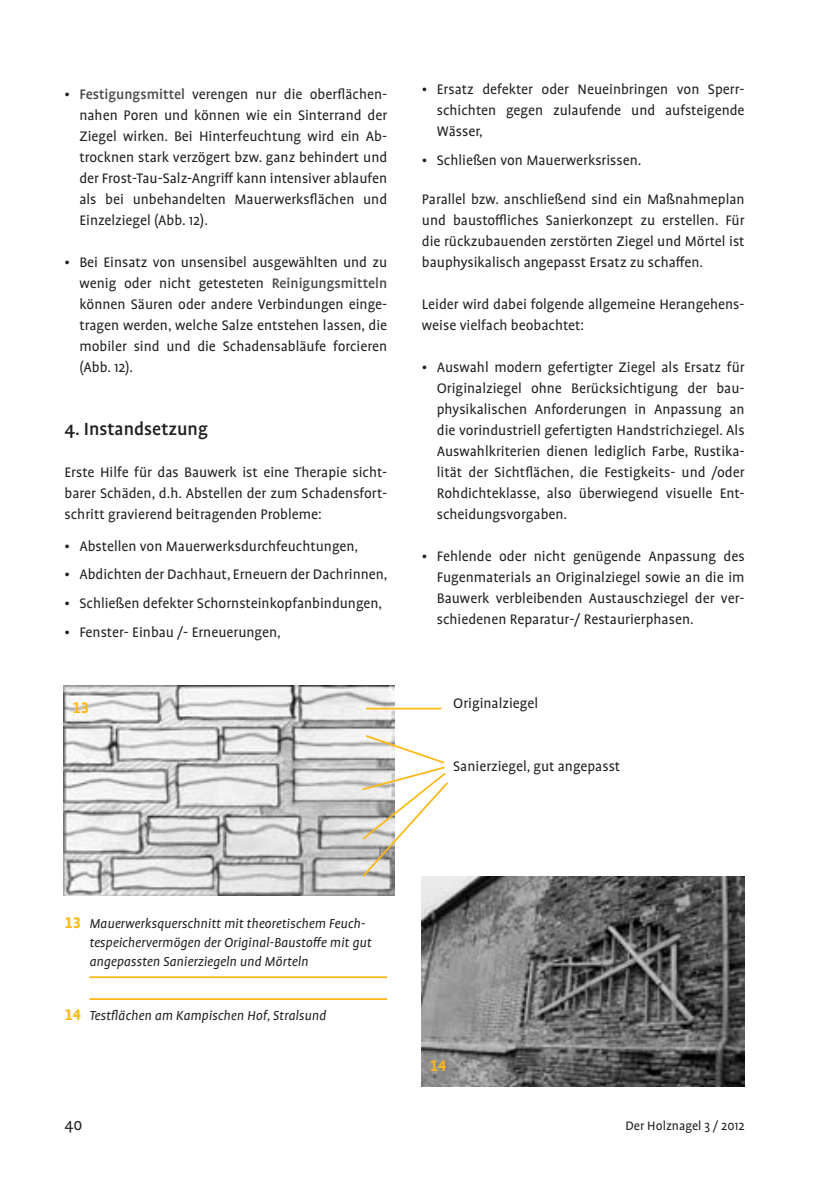
<style>
.page{position:relative;width:834px;height:1181px;background:#fff}
.page>*{position:absolute;margin:0;border:0;box-sizing:border-box;transform-origin:0 0}
.t1{font:500 20.12px "Profile Pro";color:#231f20}
.t2{font:700 17.5px "Profile Pro";color:#fcb814}
.t3{font:17.5px "Profile Pro";color:#231f20}
.t4{font:15.75px/21px "Profile Pro";color:#231f20;text-align:justify}
.t5{font:italic 14.88px/19.2px "Profile Pro";color:#231f20}
.t6{font:14px "Profile Pro";color:#231f20}
.s1{font-weight:500;color:#4b4c4d}
.s2{font-weight:700;font-style:normal;font-size:17.5px;color:#fcb814}
</style>
<div class="page">
<img style="left:422px;top:876px;width:322px;height:210px">
<img style="left:64px;top:685px;width:330px;height:210px">
<hr style="left:89px;top:976px;width:298px;height:2px;background:#fcb814">
<hr style="left:89px;top:998px;width:298px;height:2px;background:#fcb814">
<hr style="left:366px;top:708px;width:75px;height:1px;background:#fcb814">
<svg style="left:360px;top:733px;width:90px;height:145px"></svg>
<p class="t4" style="left:79px;top:85px;width:309px;text-indent:-15px">• <span class="s1">Festigungsmittel</span> verengen nur die oberflächen&shy;nahen Poren und können wie ein Sinterrand der Ziegel wirken. Bei Hinterfeuchtung wird ein Ab&shy;trocknen stark verzögert bzw. ganz behindert und der Frost-Tau-Salz-Angriff kann intensiver ablaufen als bei unbehandelten Mauerwerksflächen und Einzelziegel (Abb. 12).</p>
<p class="t4" style="left:79px;top:252px;width:309px;text-indent:-15px">• Bei Einsatz von unsensibel ausgewählten und zu wenig oder nicht getesteten <span class="s1">Reinigungsmitteln </span>können Säuren oder andere Verbindungen einge&shy;tragen werden, welche Salze entstehen lassen, die mobiler sind und die Schadensabläufe forcieren (Abb. 12).</p>
<p class="t1" style="left:64px;top:418px;width:145px">4. Instandsetzung</p>
<p class="t4" style="left:64px;top:463px;width:324px">Erste Hilfe für das Bauwerk ist eine Therapie sicht&shy;barer Schäden, d.h. Abstellen der zum Schadensfort&shy;schritt gravierend beitragenden Probleme:</p>
<p class="t4" style="left:64px;top:536px;width:295px">• Abstellen von Mauerwerksdurchfeuchtungen,</p>
<p class="t4" style="left:64px;top:565px;width:324px">• Abdichten der Dachhaut, Erneuern der Dachrinnen,</p>
<p class="t4" style="left:64px;top:593px;width:319px">• Schließen defekter Schornsteinkopfanbindungen,</p>
<p class="t4" style="left:64px;top:622px;width:218px">• Fenster- Einbau /- Erneuerungen,</p>
<p class="t2" style="left:73px;top:697px;width:18px">13</p>
<p class="t4" style="left:437px;top:79px;width:309px;text-indent:-15px">• Ersatz defekter oder Neueinbringen von Sperr&shy;schichten gegen zulaufende und aufsteigende Wässer,</p>
<p class="t4" style="left:422px;top:150px;width:221px">• Schließen von Mauerwerksrissen.</p>
<p class="t4" style="left:422px;top:189px;width:324px">Parallel bzw. anschließend sind ein Maßnahmeplan und baustoffliches Sanierkonzept zu erstellen. Für die rückzubauenden zerstörten Ziegel und Mörtel ist bauphysikalisch angepasst Ersatz zu schaffen.</p>
<p class="t4" style="left:422px;top:294px;width:324px">Leider wird dabei folgende allgemeine Herangehens&shy;weise vielfach beobachtet:</p>
<p class="t4" style="left:437px;top:357px;width:309px;text-indent:-15px">• Auswahl modern gefertigter Ziegel als Ersatz für Originalziegel ohne Berücksichtigung der bau&shy;physikalischen Anforderungen in Anpassung an die vorindustriell gefertigten Handstrichziegel. Als Auswahlkriterien dienen lediglich Farbe, Rustika&shy;lität der Sichtflächen, die Festigkeits- und /oder Rohdichteklasse, also überwiegend visuelle Ent&shy;scheidungsvorgaben.</p>
<p class="t4" style="left:437px;top:546px;width:309px;text-indent:-15px">• Fehlende oder nicht genügende Anpassung des Fugenmaterials an Originalziegel sowie an die im Bauwerk verbleibenden Austauschziegel der ver&shy;schiedenen Reparatur-/ Restaurierphasen.</p>
<p class="t4" style="left:453px;top:694px;width:86px">Originalziegel</p>
<p class="t4" style="left:453px;top:757px;width:168px">Sanierziegel, gut angepasst</p>
<p class="t5" style="left:89px;top:914px;width:284px;text-indent:-25px"><span class="s2">13</span> Mauerwerksquerschnitt mit theoretischem Feuch&shy;tespeichervermögen der Original-Baustoffe mit gut angepassten Sanierziegeln und Mörteln</p>
<p class="t5" style="left:64px;top:1006px;width:263px"><span class="s2">14</span> Testflächen am Kampischen Hof, Stralsund</p>
<p class="t2" style="left:429px;top:1054px;width:18px">14</p>
<p class="t3" style="left:64px;top:1114px;width:19px">40</p>
<p class="t6" style="left:625px;top:1117px;width:121px">Der Holznagel 3 / 2012</p>
</div>
